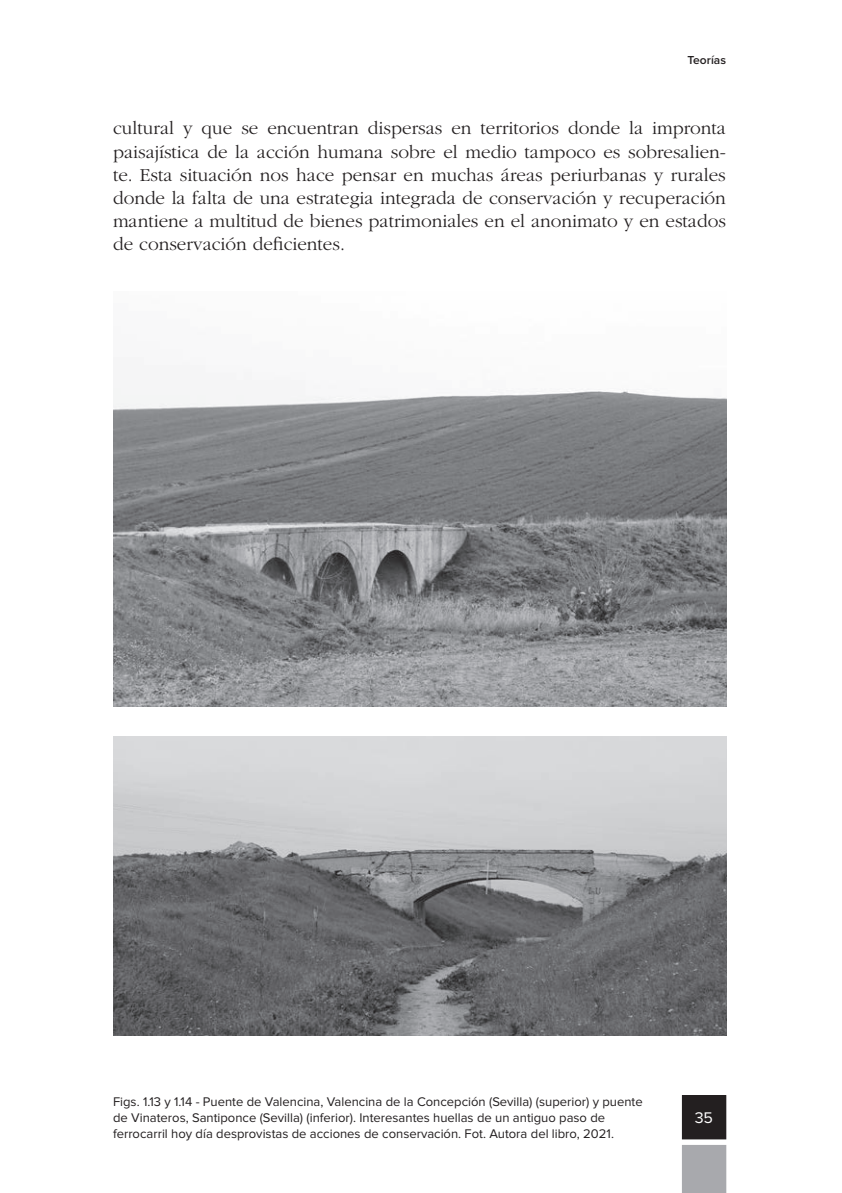
<style>
.page{position:relative;width:842px;height:1193px;background:#fff}
.page>*{position:absolute;margin:0;border:0;box-sizing:border-box;transform-origin:0 0}
.t1{font:300 19px/23px "ITC Garamond Std";color:#231f20;text-align:justify}
.t2{font:16px "Proxima Nova";color:#fff}
.t3{font:13px/16px "Proxima Nova";color:#231f20}
.t4{font:600 12px "Proxima Nova";color:#231f20}
</style>
<div class="page">
<div style="left:682px;top:1095px;width:43px;height:44px;background:#231f20"></div>
<div style="left:681px;top:1095px;width:44px;height:44px;border:1px solid #231f20"></div>
<div style="left:682px;top:1145px;width:43px;height:48px;background:#a8a9ad"></div>
<img style="left:113px;top:736px;width:612px;height:300px">
<img style="left:113px;top:388px;width:612px;height:319px">
<p class="t4" style="left:687px;top:55px;width:40px">Teorías</p>
<p class="t1" style="left:113px;top:117px;width:614px">cultural y que se encuentran dispersas en territorios donde la impronta paisajística de la acción humana sobre el medio tampoco es sobresalien&shy;te. Esta situación nos hace pensar en muchas áreas periurbanas y rurales donde la falta de una estrategia integrada de conservación y recuperación mantiene a multitud de bienes patrimoniales en el anonimato y en estados de conservación deficientes.</p>
<p class="t3" style="left:113px;top:1094px;width:531px">Figs. 1.13 y 1.14 - Puente de Valencina, Valencina de la Concepción (Sevilla) (superior) y puente de Vinateros, Santiponce (Sevilla) (inferior). Interesantes huellas de un antiguo paso de ferrocarril hoy día desprovistas de acciones de conservación. Fot. Autora del libro, 2021.</p>
<p class="t2" style="left:694px;top:1110px;width:20px">35</p>
</div>
